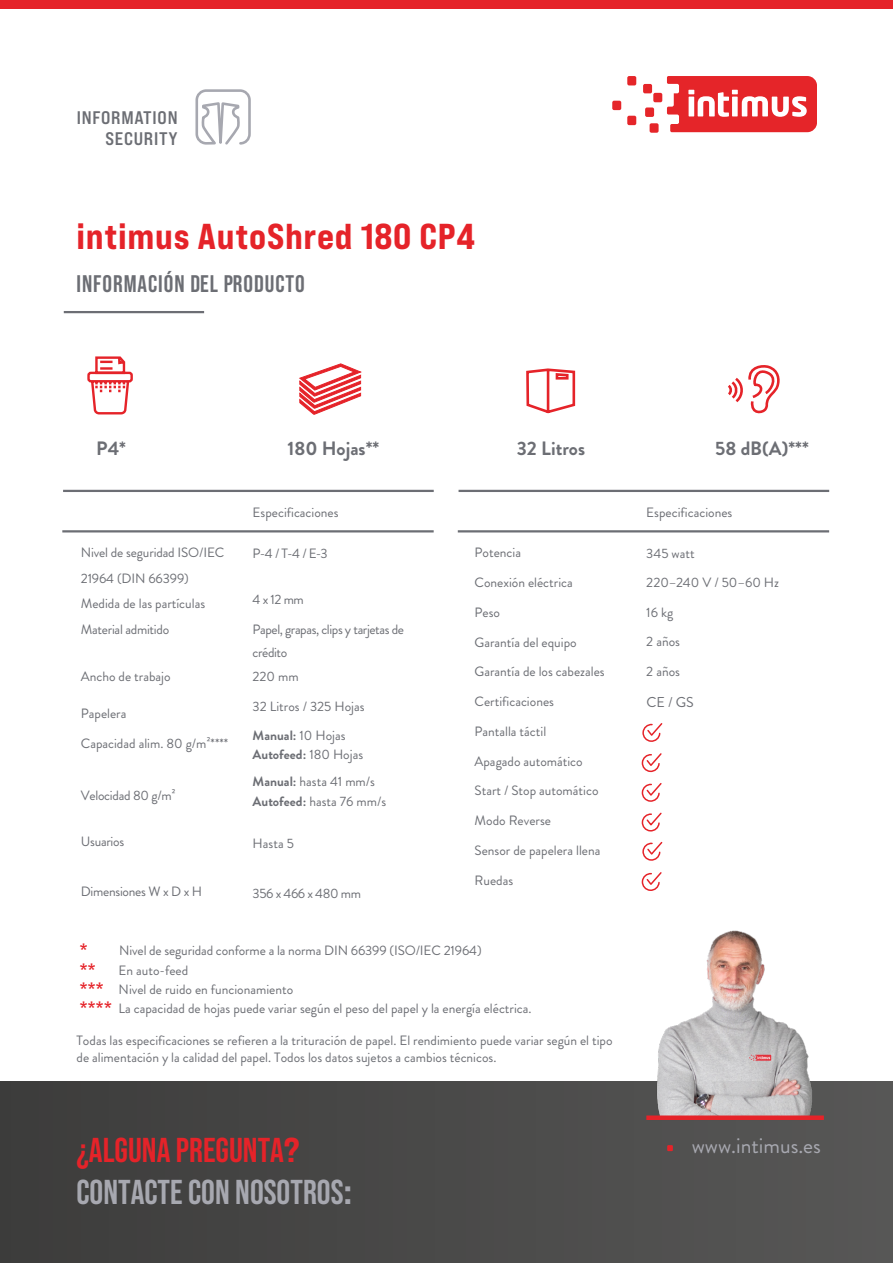
<style>
.page{position:relative;width:893px;height:1263px;background:#fff}
.page>*{position:absolute;margin:0;border:0;box-sizing:border-box;transform-origin:0 0}
.t1{font:36px "Bebas Neue Pro Exp Eb";letter-spacing:.02em;color:#e52329}
.t2{font:700 34.5px/42px "Bebas Neue Pro";color:#a7a8b0}
.t3{font:700 24px "Bebas Neue Pro";letter-spacing:.04em;color:#6c6e74}
.t4{font:21.75px "Brandon Grotesque";color:#a7a8b0}
.t5{font:700 19.35px "Brandon Grotesque";color:#6c6e74}
.t6{font:18.15px/20.9px "Bebas Neue Pro Exp Bd";letter-spacing:.04em;color:#6c6e74;text-align:right}
.t7{font:16.5px "Bebas Neue Pro Exp Eb";color:#e52329}
.t8{font:14.25px "Brandon Grotesque";color:#6c6e74}
.t9{font:13.5px/25.5px "Brandon Grotesque";color:#6c6e74}
.t10{font:13.5px/29.2px "Brandon Grotesque";letter-spacing:-.03em;color:#6c6e74}
.t11{font:13.5px "Brandon Grotesque";letter-spacing:-.02em;color:#6c6e74}
.s1{font-weight:700}
.s2{font-family:"Bebas Neue Pro Exp Eb";font-size:16.5px;color:#e52329}
.s3{color:#e52329}
.s4{font-family:"Bebas Neue Pro Exp Eb";font-weight:400;color:#e52329}
.s5{font-family:"Bebas Neue Pro Exp Eb";font-weight:400}
</style>
<div class="page">
<div style="left:0;top:1082px;width:893px;height:181px;background:linear-gradient(to right,#3c3c3b,#575756)"></div>
<img style="left:616px;top:930px;width:259px;height:188px">
<div style="left:646px;top:1115px;width:178px;height:5px;background:#e52329"></div>
<hr style="left:63px;top:490px;width:371px;height:2px;background:#6c6e74">
<hr style="left:62px;top:530px;width:372px;height:2px;background:#6c6e74">
<svg style="left:641px;top:812px;width:21px;height:20px"></svg>
<svg style="left:641px;top:783px;width:21px;height:19px"></svg>
<svg style="left:641px;top:753px;width:21px;height:19px"></svg>
<svg style="left:642px;top:841px;width:21px;height:20px"></svg>
<svg style="left:641px;top:872px;width:21px;height:19px"></svg>
<svg style="left:642px;top:723px;width:21px;height:19px"></svg>
<hr style="left:459px;top:490px;width:370px;height:2px;background:#6c6e74">
<hr style="left:458px;top:530px;width:371px;height:2px;background:#6c6e74">
<hr style="left:64px;top:311px;width:140px;height:2px;background:#6c6e74">
<div style="left:627px;top:76px;width:9px;height:9px;background:#e52529;border-radius:2px"></div>
<div style="left:627px;top:116px;width:9px;height:9px;background:#e52529;border-radius:2px"></div>
<div style="left:612px;top:101px;width:9px;height:9px;background:#e52529;border-radius:2px"></div>
<div style="left:645px;top:107px;width:9px;height:10px;background:#e52529;border-radius:2px"></div>
<div style="left:650px;top:123px;width:9px;height:10px;background:#e52529;border-radius:2px"></div>
<div style="left:653px;top:93px;width:9px;height:9px;background:#e52529;border-radius:2px"></div>
<div style="left:643px;top:84px;width:9px;height:9px;background:#e52529;border-radius:2px"></div>
<svg style="left:667px;top:76px;width:150px;height:56px"></svg>
<svg style="left:195px;top:89px;width:56px;height:56px"></svg>
<div style="left:0;top:0;width:893px;height:8px;background:#e52329"></div>
<svg style="left:728px;top:365px;width:52px;height:49px"></svg>
<svg style="left:299px;top:364px;width:62px;height:50px"></svg>
<svg style="left:87px;top:356px;width:46px;height:59px"></svg>
<svg style="left:526px;top:368px;width:50px;height:46px"></svg>
<svg style="left:667px;top:1145px;width:6px;height:6px"></svg>
<h3 class="t6" style="left:77px;top:107px;width:102px">INFORMATION<br>SECURITY</h3>
<h1 class="t1" style="left:77px;top:214px;width:400px">intimus AutoShred 180 CP4</h1>
<h3 class="t3" style="left:77px;top:269px;width:230px">INFORMACIÓN DEL PRODUCTO</h3>
<h3 class="t5" style="left:96px;top:434px;width:31px">P4*</h3>
<h3 class="t5" style="left:287px;top:434px;width:93px">180 Hojas**</h3>
<h3 class="t5" style="left:517px;top:434px;width:70px">32 Litros</h3>
<h3 class="t5" style="left:715px;top:434px;width:95px">58 dB(A)***</h3>
<p class="t9" style="left:81px;top:540px;width:145px">Nivel de seguridad ISO/IEC<br>21964 (DIN 66399)<br>Medida de las partículas<br>Material admitido</p>
<p class="t9" style="left:81px;top:663px;width:91px">Ancho de trabajo</p>
<p class="t9" style="left:81px;top:701px;width:47px">Papelera</p>
<p class="t9" style="left:81px;top:730px;width:149px">Capacidad alim. 80 g/m²****</p>
<p class="t11" style="left:81px;top:786px;width:96px">Velocidad 80 g/m²</p>
<p class="t11" style="left:81px;top:832px;width:45px">Usuarios</p>
<p class="t11" style="left:81px;top:882px;width:123px">Dimensiones W x D x H</p>
<p class="t9" style="left:253px;top:500px;width:88px">Especificaciones</p>
<p class="t9" style="left:253px;top:540px;width:77px">P-4 / T-4 / E-3</p>
<p class="t10" style="left:253px;top:585px;width:153px">4 x 12 mm<br>Papel, grapas, clips y tarjetas de</p>
<p class="t10" style="left:253px;top:641px;width:48px;line-height:23.9px">crédito<br>220 mm</p>
<p class="t9" style="left:253px;top:692px;width:113px;line-height:28.8px">32 Litros / 325 Hojas<br><span class="s1">Manual:</span> 10 Hojas</p>
<p class="t9" style="left:253px;top:741px;width:124px;line-height:27.3px"><span class="s1">Autofeed:</span> 180 Hojas<br><span class="s1">Manual:</span> hasta 41 mm/s</p>
<p class="t9" style="left:253px;top:789px;width:135px"><span class="s1">Autofeed:</span> hasta 76 mm/s</p>
<p class="t9" style="left:253px;top:831px;width:43px">Hasta 5</p>
<p class="t10" style="left:253px;top:879px;width:110px">356 x 466 x 480 mm</p>
<p class="t9" style="left:474px;top:540px;width:48px">Potencia</p>
<p class="t9" style="left:474px;top:570px;width:100px">Conexión eléctrica</p>
<p class="t9" style="left:474px;top:600px;width:27px">Peso</p>
<p class="t9" style="left:474px;top:629px;width:104px">Garantía del equipo</p>
<p class="t9" style="left:474px;top:659px;width:132px">Garantía de los cabezales</p>
<p class="t9" style="left:474px;top:689px;width:81px">Certificaciones</p>
<p class="t9" style="left:474px;top:719px;width:73px">Pantalla táctil</p>
<p class="t9" style="left:474px;top:748px;width:110px">Apagado automático</p>
<p class="t9" style="left:474px;top:778px;width:125px">Start / Stop automático</p>
<p class="t9" style="left:474px;top:808px;width:78px">Modo Reverse</p>
<p class="t9" style="left:474px;top:838px;width:127px">Sensor de papelera llena</p>
<p class="t9" style="left:474px;top:867px;width:40px">Ruedas</p>
<p class="t9" style="left:80px;top:938px;width:403px"><span class="s2">*</span> Nivel de seguridad conforme a la norma DIN 66399 (ISO/IEC 21964)</p>
<p class="t7" style="left:80px;top:958px;width:17px">**</p>
<p class="t9" style="left:80px;top:960px;width:453px;line-height:19.4px;text-indent:39px">En auto-feed<br><span class="s2">***</span> Nivel de ruido en funcionamiento<br><span class="s2">****</span> La capacidad de hojas puede variar según el peso del papel y la energía eléctrica.</p>
<p class="t9" style="left:77px;top:1032px;width:538px;line-height:16.6px">Todas las especificaciones se refieren a la trituración de papel. El rendimiento puede variar según el tipo de alimentación y la calidad del papel. Todos los datos sujetos a cambios técnicos.</p>
<h2 class="t2" style="left:76px;top:1128px;width:277px"><span class="s3">¿ALGUNA PREGUNTA</span><span class="s4">?<br></span>CONTACTE CON NOSOTROS<span class="s5">:</span></h2>
<p class="t9" style="left:646px;top:500px;width:88px">Especificaciones</p>
<p class="t9" style="left:646px;top:539px;width:134px;line-height:29.1px">345 watt<br>220–240 V / 50–60 Hz</p>
<p class="t9" style="left:646px;top:598px;width:35px;line-height:29.4px">16 kg<br>2 años<br>2 años</p>
<p class="t8" style="left:646px;top:692px;width:49px">CE / GS</p>
<h3 class="t4" style="left:692px;top:1130px;width:131px">www.intimus.es</h3>
</div>
